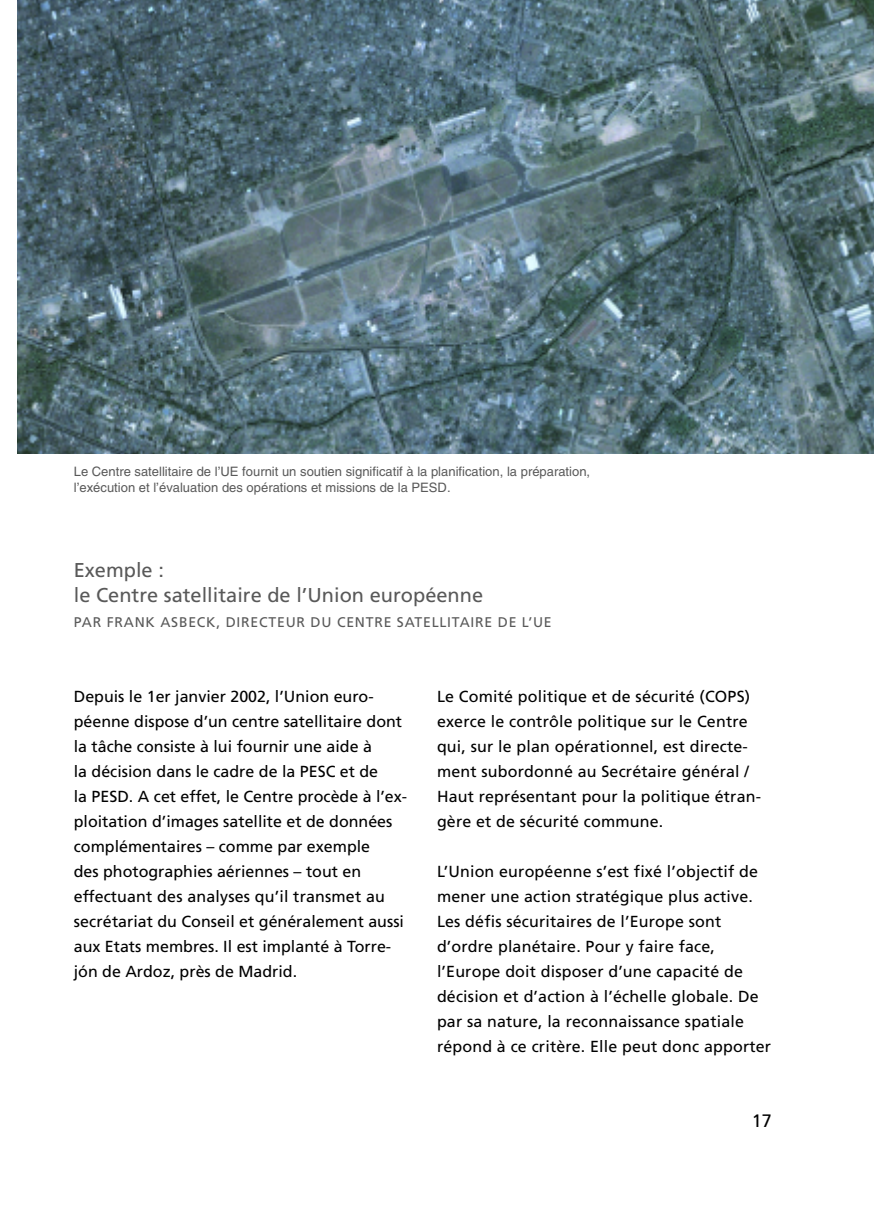
<style>
.page{position:relative;width:874px;height:1225px;background:#fff}
.page>*{position:absolute;margin:0;border:0;box-sizing:border-box;transform-origin:0 0}
.t1{font:20px/25px "Frutiger";color:#595959}
.t2{font:18px "Frutiger";color:#000}
.t3{font:16px/25px "Frutiger";letter-spacing:.01em;color:#000}
.t4{font:14px "Frutiger";letter-spacing:.055em;color:#595959}
.t5{font:13px/15.6px "Helvetica";color:#595959}
</style>
<div class="page">
<img style="left:17px;top:0;width:856px;height:454px">
<p class="t5" style="left:74px;top:465px;width:517px">Le Centre satellitaire de l’UE fournit un soutien significatif à la planification, la préparation, l’exécution et l’évaluation des opérations et missions de la PESD.</p>
<p class="t1" style="left:74px;top:559px;width:411px">Exemple :<br>le Centre satellitaire de l’Union européenne</p>
<p class="t4" style="left:74px;top:617px;width:479px">PAR FRANK ASBECK, DIRECTEUR DU CENTRE SATELLITAIRE DE L’UE</p>
<p class="t3" style="left:74px;top:685px;width:335px">Depuis le 1er janvier 2002, l’Union euro&shy;péenne dispose d’un centre satellitaire dont la tâche consiste à lui fournir une aide à<br>la décision dans le cadre de la PESC et de<br>la PESD. A cet effet, le Centre procède à l’ex&shy;ploitation d’images satellite et de données complémentaires – comme par exemple<br>des photographies aériennes – tout en effectuant des analyses qu’il transmet au secrétariat du Conseil et généralement aussi aux Etats membres. Il est implanté à Torre&shy;jón de Ardoz, près de Madrid.</p>
<p class="t3" style="left:437px;top:685px;width:325px">Le Comité politique et de sécurité (COPS) exerce le contrôle politique sur le Centre qui, sur le plan opérationnel, est directe&shy;ment subordonné au Secrétaire général / Haut représentant pour la politique étran&shy;gère et de sécurité commune.</p>
<p class="t3" style="left:437px;top:860px;width:335px">L’Union européenne s’est fixé l’objectif de mener une action stratégique plus active.<br>Les défis sécuritaires de l’Europe sont d’ordre planétaire. Pour y faire face, l’Europe doit disposer d’une capacité de décision et d’action à l’échelle globale. De par sa nature, la reconnaissance spatiale répond à ce critère. Elle peut donc apporter</p>
<p class="t2" style="left:751px;top:1114px;width:22px">17</p>
</div>
